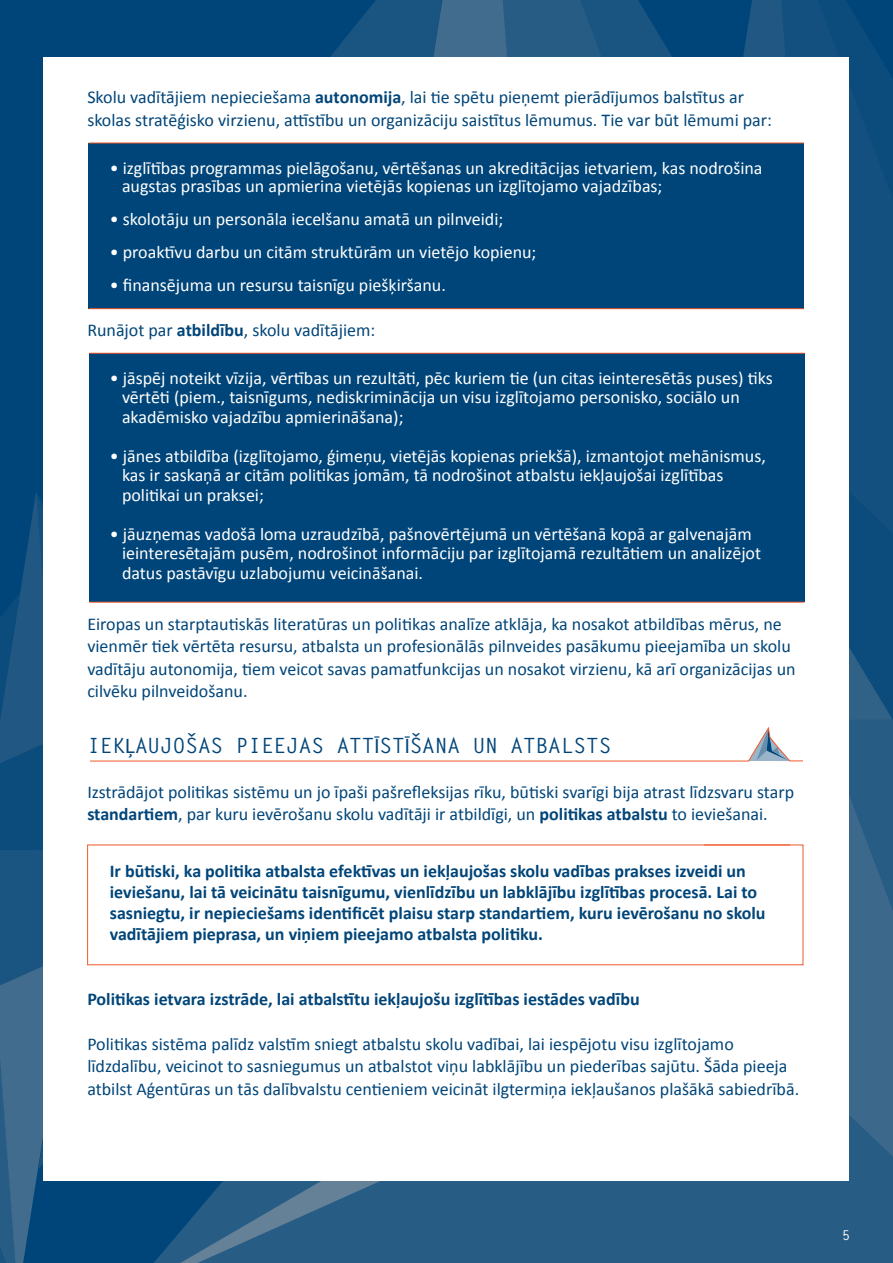
<style>
.page{position:relative;width:893px;height:1263px;background:#fff}
.page>*{position:absolute;margin:0;border:0;box-sizing:border-box;transform-origin:0 0}
.t1{font:700 21px "Letter Gothic Std";color:#004579}
.t2{font:18px/22.5px "Calibri";color:#004579}
.t3{font:18px/19.5px "Calibri";color:#fff}
.t4{font:700 18px/21px "Calibri";color:#004579}
.t5{font:700 13.5px "Letter Gothic Std";color:#fff}
.s1{font-weight:700}
.s2{font-family:"Myriad Pro";font-weight:400}
</style>
<div class="page">
<div style="left:0;top:0;width:125px;height:491px;background:#004579"></div>
<svg style="left:849px;top:721px;width:44px;height:296px;background:#326288"></svg>
<svg style="left:747px;top:1017px;width:146px;height:246px;background:#2d6087"></svg>
<div style="left:305px;top:1181px;width:442px;height:82px;background:#275c85"></div>
<svg style="left:816px;top:0;width:77px;height:459px;background:#0f4e7d"></svg>
<svg style="left:849px;top:459px;width:44px;height:262px;background:#124f7e"></svg>
<svg style="left:0;top:491px;width:304px;height:772px;background:#215984"></svg>
<svg style="left:692px;top:0;width:124px;height:57px;background:#0e4d7d"></svg>
<svg style="left:512px;top:0;width:180px;height:57px;background:#1a5481"></svg>
<svg style="left:125px;top:0;width:387px;height:57px;background:#0f4e7d"></svg>
<svg style="left:292px;top:0;width:166px;height:57px;background:#15517f"></svg>
<div style="left:44px;top:57px;width:805px;height:1123px;background:#fff"></div>
<div style="left:89px;top:143px;width:715px;height:166px;background:#004579"></div>
<div style="left:89px;top:353px;width:716px;height:249px;background:#004579"></div>
<hr style="left:90px;top:761px;width:659px;height:1px;background:#f15929">
<hr style="left:704px;top:844px;width:86px;height:1px;background:#f15929">
<hr style="left:89px;top:602px;width:715px;height:1px;background:#f15929">
<hr style="left:89px;top:353px;width:716px;height:1px;background:#f15929">
<hr style="left:89px;top:143px;width:715px;height:1px;background:#f15929">
<hr style="left:89px;top:308px;width:715px;height:1px;background:#f15929">
<svg style="left:747px;top:726px;width:56px;height:36px"></svg>
<p class="t2" style="left:87px;top:85px;width:686px">Skolu vadītājiem nepieciešama <span class="s1">autonomija</span>, lai tie spētu pieņemt pierādījumos balstītus ar skolas stratēģisko virzienu, attīstību un organizāciju saistītus lēmumus. Tie var būt lēmumi par:</p>
<p class="t3" style="left:122px;top:158px;width:642px;line-height:18px;text-indent:-12px">• izglītības programmas pielāgošanu, vērtēšanas un akreditācijas ietvariem, kas nodrošina augstas prasības un apmierina vietējās kopienas un izglītojamo vajadzības;</p>
<p class="t3" style="left:110px;top:208px;width:395px">• skolotāju un personāla iecelšanu amatā un pilnveidi;</p>
<p class="t3" style="left:110px;top:241px;width:428px">• proaktīvu darbu un citām struktūrām un vietējo kopienu;</p>
<p class="t3" style="left:110px;top:274px;width:338px">• finansējuma un resursu taisnīgu piešķiršanu.</p>
<p class="t2" style="left:87px;top:318px;width:290px">Runājot par <span class="s1">atbildību</span>, skolu vadītājiem:</p>
<p class="t3" style="left:122px;top:367px;width:652px;text-indent:-12px">• jāspēj noteikt vīzija, vērtības un rezultāti, pēc kuriem tie (un citas ieinteresētās puses) tiks vērtēti (piem., taisnīgums, nediskriminācija un visu izglītojamo personisko, sociālo un akadēmisko vajadzību apmierināšana);</p>
<p class="t3" style="left:122px;top:445px;width:645px;text-indent:-12px">• jānes atbildība (izglītojamo, ģimeņu, vietējās kopienas priekšā), izmantojot mehānismus, kas ir saskaņā ar citām politikas jomām, tā nodrošinot atbalstu iekļaujošai izglītības politikai un praksei;</p>
<p class="t3" style="left:122px;top:523px;width:641px;text-indent:-12px">• jāuzņemas vadošā loma uzraudzībā, pašnovērtējumā un vērtēšanā kopā ar galvenajām ieinteresētajām pusēm, nodrošinot informāciju par izglītojamā rezultātiem un analizējot datus pastāvīgu uzlabojumu veicināšanai.</p>
<p class="t2" style="left:87px;top:612px;width:710px">Eiropas un starptautiskās literatūras un politikas analīze atklāja, ka nosakot atbildības mērus, ne vienmēr tiek vērtēta resursu, atbalsta un profesionālās pilnveides pasākumu pieejamība un skolu vadītāju autonomija, tiem veicot savas pamatfunkcijas un nosakot virzienu, kā arī organizācijas un cilvēku pilnveidošanu.</p>
<h2 class="t1" style="left:87px;top:732px;width:525px">IEK<span class="s2">˜</span>AUJOŠAS PIEEJAS ATT<span class="s2">°</span>ST<span class="s2">°</span>ŠANA UN ATBALSTS</h2>
<p class="t2" style="left:87px;top:780px;width:708px">Izstrādājot politikas sistēmu un jo īpaši pašrefleksijas rīku, būtiski svarīgi bija atrast līdzsvaru starp <span class="s1">standartiem</span>, par kuru ievērošanu skolu vadītāji ir atbildīgi, un <span class="s1">politikas atbalstu</span> to ieviešanai.</p>
<p class="t4" style="left:110px;top:860px;width:657px">Ir būtiski, ka politika atbalsta efektīvas un iekļaujošas skolu vadības prakses izveidi un ieviešanu, lai tā veicinātu taisnīgumu, vienlīdzību un labklājību izglītības procesā. Lai to sasniegtu, ir nepieciešams identificēt plaisu starp standartiem, kuru ievērošanu no skolu vadītājiem pieprasa, un viņiem pieejamo atbalsta politiku.</p>
<h3 class="t4" style="left:87px;top:987px;width:554px">Politikas ietvara izstrāde, lai atbalstītu iekļaujošu izglītības iestādes vadību</h3>
<p class="t2" style="left:87px;top:1032px;width:713px">Politikas sistēma palīdz valstīm sniegt atbalstu skolu vadībai, lai iespējotu visu izglītojamo līdzdalību, veicinot to sasniegumus un atbalstot viņu labklājību un piederības sajūtu. Šāda pieeja atbilst Aģentūras un tās dalībvalstu centieniem veicināt ilgtermiņa iekļaušanos plašākā sabiedrībā.</p>
<p class="t5" style="left:842px;top:1227px;width:10px">5</p>
</div>
